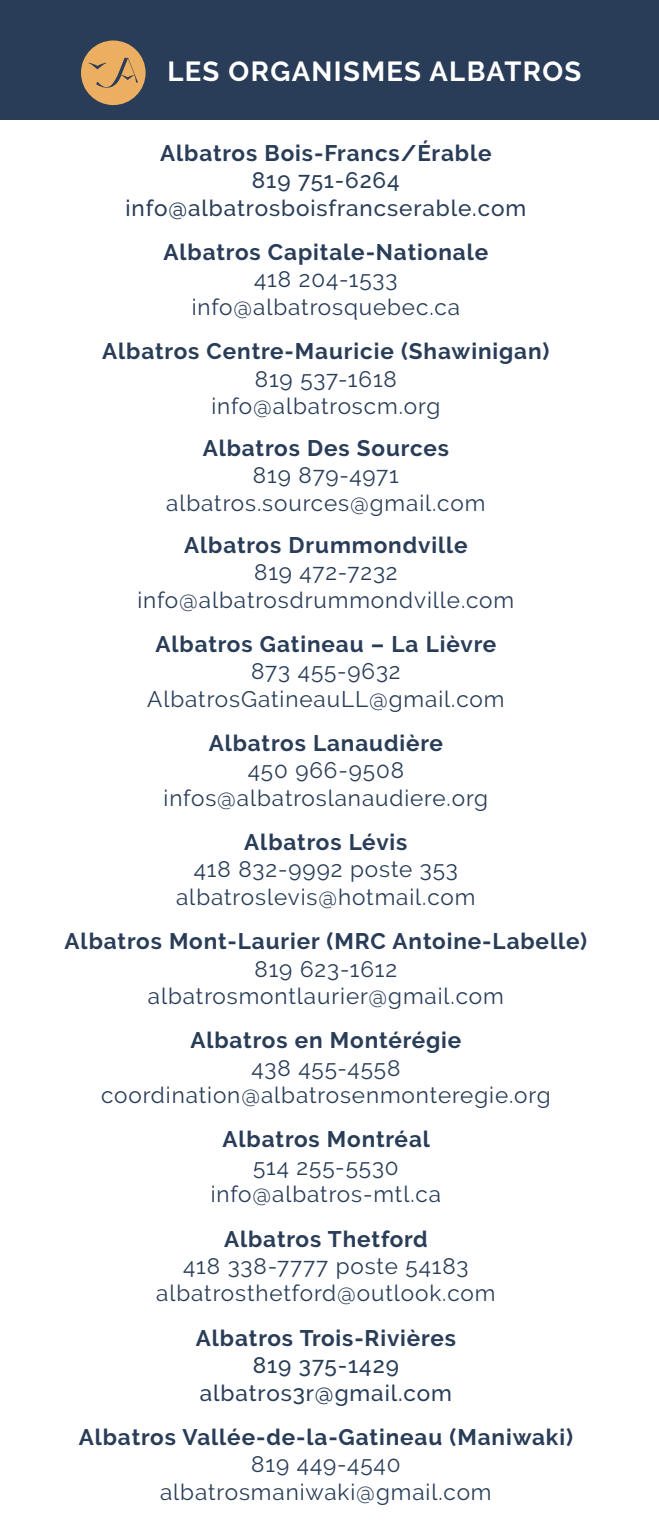
<style>
.page{position:relative;width:659px;height:1530px;background:#fff}
.page>*{position:absolute;margin:0;border:0;box-sizing:border-box;transform-origin:0 0}
.t1{font:700 27.5px "Raleway";letter-spacing:.05em;color:#fff}
.t2{font:22.5px/27.5px "Raleway";letter-spacing:.04em;color:#293d58;text-align:center}
.t3{font:700 22.5px "Raleway";letter-spacing:.04em;color:#293d58}
.t4{font:500 22.5px/27.5px "Raleway";letter-spacing:.04em;color:#293d58;text-align:center}
</style>
<div class="page">
<div style="left:0;top:0;width:659px;height:120px;background:#293d58"></div>
<div style="left:81px;top:41px;width:65px;height:64px;background:#ecaf61;border-radius:50%"></div>
<svg style="left:89px;top:58px;width:49px;height:30px"></svg>
<p class="t1" style="left:167px;top:55px;width:415px">LES ORGANISMES ALBATROS</p>
<p class="t3" style="left:160px;top:140px;width:333px">Albatros Bois-Francs/Érable</p>
<p class="t4" style="left:126px;top:167px;width:402px">819 751-6264 info@albatrosboisfrancserable.com</p>
<p class="t3" style="left:163px;top:239px;width:326px">Albatros Capitale-Nationale</p>
<p class="t2" style="left:192px;top:266px;width:270px">418 204-1533 info@albatrosquebec.ca</p>
<p class="t3" style="left:102px;top:338px;width:449px">Albatros Centre-Mauricie (Shawinigan)</p>
<p class="t2" style="left:211px;top:365px;width:230px">819 537-1618 info@albatroscm.org</p>
<p class="t3" style="left:203px;top:435px;width:248px">Albatros Des Sources</p>
<p class="t2" style="left:166px;top:462px;width:321px">819 879-4971 albatros.sources@gmail.com</p>
<p class="t3" style="left:184px;top:532px;width:285px">Albatros Drummondville</p>
<p class="t2" style="left:137px;top:558px;width:378px">819 472-7232 info@albatrosdrummondville.com</p>
<p class="t3" style="left:155px;top:631px;width:342px">Albatros Gatineau – La Lièvre</p>
<p class="t2" style="left:147px;top:657px;width:359px">873 455-9632<br>AlbatrosGatineauLL@gmail.com</p>
<p class="t3" style="left:209px;top:730px;width:236px">Albatros Lanaudière</p>
<p class="t2" style="left:164px;top:757px;width:326px">450 966-9508 infos@albatroslanaudiere.org</p>
<p class="t3" style="left:244px;top:829px;width:165px">Albatros Lévis</p>
<p class="t2" style="left:176px;top:856px;width:301px">418 832-9992 poste 353 albatroslevis@hotmail.com</p>
<p class="t3" style="left:65px;top:928px;width:524px">Albatros Mont-Laurier (MRC Antoine-Labelle)</p>
<p class="t2" style="left:148px;top:955px;width:357px">819 623-1612 albatrosmontlaurier@gmail.com</p>
<p class="t3" style="left:190px;top:1027px;width:273px">Albatros en Montérégie</p>
<p class="t2" style="left:101px;top:1054px;width:451px">438 455-4558 coordination@albatrosenmonteregie.org</p>
<p class="t3" style="left:222px;top:1127px;width:209px">Albatros Montréal</p>
<p class="t2" style="left:211px;top:1153px;width:232px">514 255-5530 info@albatros-mtl.ca</p>
<p class="t3" style="left:224px;top:1226px;width:205px">Albatros Thetford</p>
<p class="t2" style="left:156px;top:1252px;width:341px">418 338-7777 poste 54183 albatrosthetford@outlook.com</p>
<p class="t3" style="left:196px;top:1325px;width:261px">Albatros Trois-Rivières</p>
<p class="t4" style="left:200px;top:1351px;width:254px">819 375-1429 albatros3r@gmail.com</p>
<p class="t3" style="left:79px;top:1424px;width:496px">Albatros Vallée-de-la-Gatineau (Maniwaki)</p>
<p class="t2" style="left:160px;top:1451px;width:333px">819 449-4540 albatrosmaniwaki@gmail.com</p>
</div>
